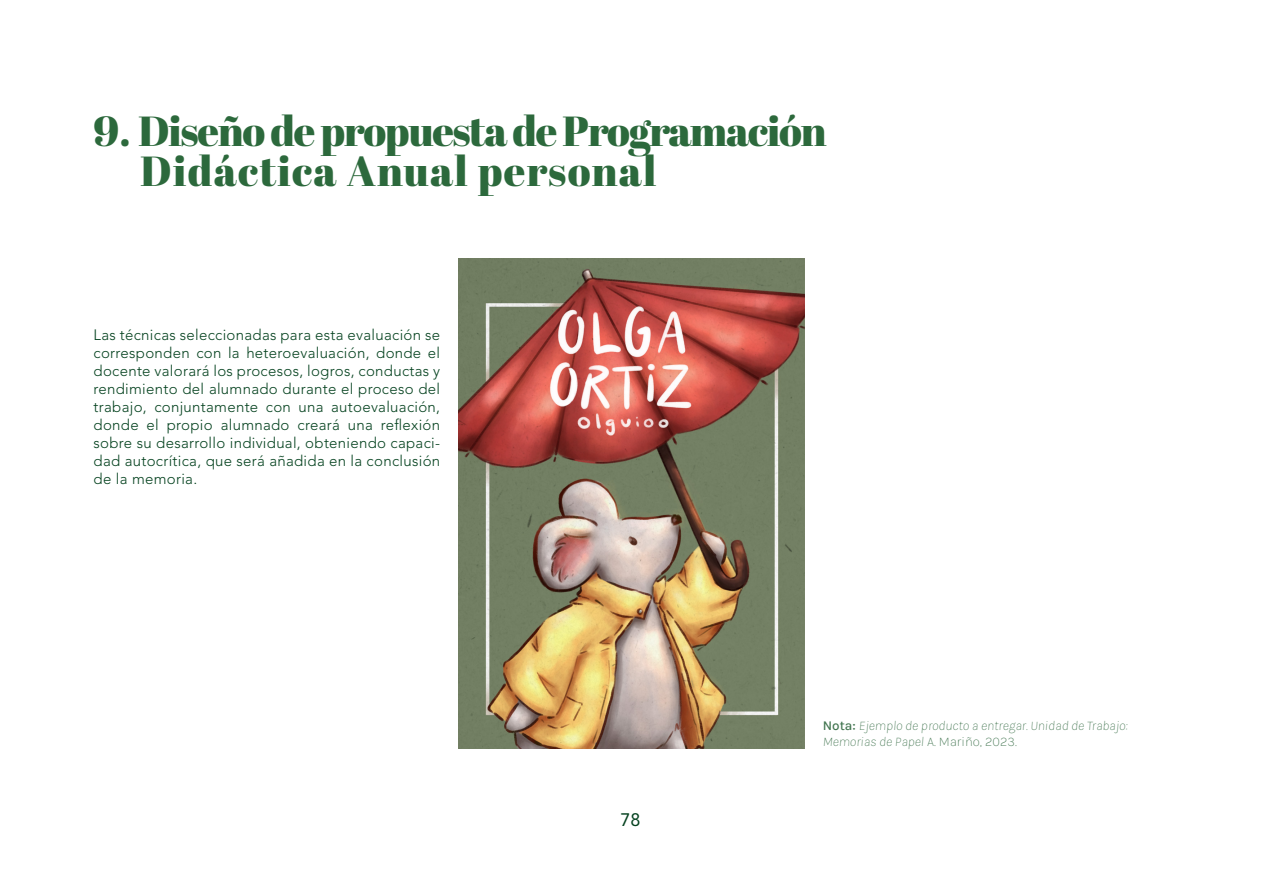
<style>
.page{position:relative;width:1263px;height:893px;background:#fff}
.page>*{position:absolute;margin:0;border:0;box-sizing:border-box;transform-origin:0 0}
.t1{font:42px "Abril Fatface";letter-spacing:-.03em;color:#2c693c}
.t2{font:42px "Abril Fatface";letter-spacing:.03em;color:#2c693c}
.t3{font:18px "Avenir LT Std";color:#05421f}
.t4{font:300 15px/18px "Avenir LT Std";letter-spacing:.02em;color:#05421f;text-align:justify}
.t5{font:italic 200 13.5px "Karla";color:#427550}
.s1{font-weight:400;font-style:normal}
.s2{font-style:normal}
</style>
<div class="page">
<img style="left:458px;top:258px;width:347px;height:490px">
<p class="t1" style="left:94px;top:102px;width:734px">9. Diseño de propuesta de Programación</p>
<p class="t2" style="left:140px;top:141px;width:518px">Didáctica Anual personal</p>
<p class="t4" style="left:94px;top:326px;width:348px">Las técnicas seleccionadas para esta evaluación se corresponden con la heteroevaluación, donde el docente valorará los procesos, logros, conductas y rendimiento del alumnado durante el proceso del trabajo, conjuntamente con una autoevaluación, donde el propio alumnado creará una reflexión sobre su desarrollo individual, obteniendo capaci&shy;dad autocrítica, que será añadida en la conclusión de la memoria.</p>
<p class="t3" style="left:620px;top:809px;width:22px">78</p>
<p class="t5" style="left:823px;top:716px;width:307px"><span class="s1">Nota:</span> Ejemplo de producto a entregar. Unidad de Trabajo:</p>
<p class="t5" style="left:823px;top:733px;width:196px">Memorias de Papel <span class="s2">A. Mariño, 2023.</span></p>
</div>
